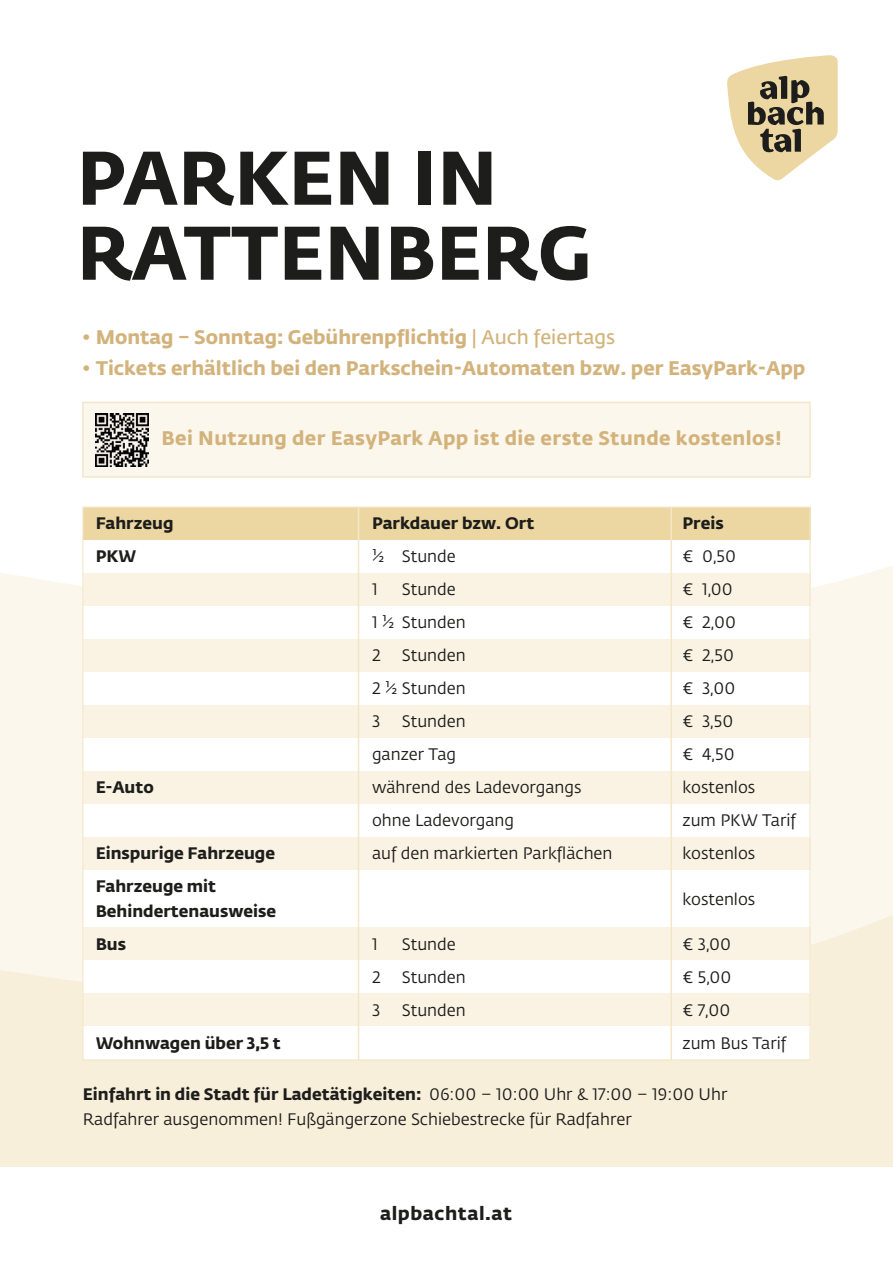
<style>
.page{position:relative;width:893px;height:1263px;background:#f8efdb}
.page>*{position:absolute;margin:0;border:0;box-sizing:border-box;transform-origin:0 0}
.t1{font:700 75px/75px "Fedra Sans Std";color:#1d1d1b}
.t2{font:700 19.5px "Fedra Sans Std";color:#d3b37c}
.t3{font:700 19.5px "Fedra Sans Std";letter-spacing:.02em;color:#d3b37c}
.t4{font:700 18.6px "Fedra Sans Std";letter-spacing:.03em;color:#1d1d1b}
.t5{font:16.5px/24.8px "Fedra Sans Std";color:#1d1d1b}
.t6{font:700 16.5px/24.8px "Fedra Sans Std";color:#1d1d1b}
.s1{font-weight:600}
.s2{font-weight:700}
</style>
<div class="page">
<svg style="left:0;top:717px;width:893px;height:265px;background:#fbf6ea"></svg>
<div style="left:0;top:0;width:893px;height:717px;background:#fff"></div>
<svg style="left:727px;top:55px;width:111px;height:126px;background:#d1c5a5"></svg>
<div style="left:0;top:1167px;width:893px;height:96px;background:#fff"></div>
<div style="left:83px;top:507px;width:727px;height:33px;background:#ecd7a3"></div>
<div style="left:83px;top:540px;width:727px;height:33px;background:#fff"></div>
<div style="left:83px;top:573px;width:727px;height:33px;background:#faf3e4"></div>
<div style="left:83px;top:606px;width:727px;height:33px;background:#fff"></div>
<div style="left:83px;top:639px;width:727px;height:33px;background:#faf3e4"></div>
<div style="left:83px;top:672px;width:727px;height:33px;background:#fff"></div>
<div style="left:83px;top:705px;width:727px;height:33px;background:#faf3e4"></div>
<div style="left:83px;top:738px;width:727px;height:33px;background:#fff"></div>
<div style="left:83px;top:771px;width:727px;height:33px;background:#faf3e4"></div>
<div style="left:83px;top:804px;width:727px;height:33px;background:#fff"></div>
<div style="left:83px;top:837px;width:727px;height:33px;background:#faf3e4"></div>
<div style="left:83px;top:870px;width:727px;height:58px;background:#fff"></div>
<div style="left:83px;top:928px;width:727px;height:33px;background:#faf3e4"></div>
<div style="left:83px;top:961px;width:727px;height:33px;background:#fff"></div>
<div style="left:83px;top:994px;width:727px;height:33px;background:#faf3e4"></div>
<div style="left:83px;top:1027px;width:727px;height:33px;background:#fff"></div>
<hr style="left:358px;top:507px;width:1px;height:553px;background:#f4e7c9">
<hr style="left:670px;top:507px;width:2px;height:553px;background:#f4e7c9">
<div style="left:82px;top:402px;width:729px;height:76px;background:#fcf7ed;border:2px solid #f4e7c9"></div>
<img style="left:96px;top:413px;width:53px;height:53px">
<h1 class="t1" style="left:77px;top:140px;width:516px">PARKEN IN<br>RATTENBERG</h1>
<p class="t2" style="left:83px;top:324px;width:534px">• Montag – Sonntag: Gebührenpflichtig <span class="s1">| Auch feiertags</span></p>
<p class="t2" style="left:83px;top:356px;width:724px">• Tickets erhältlich bei den Parkschein-Automaten bzw. per EasyPark-App</p>
<p class="t3" style="left:162px;top:426px;width:622px">Bei Nutzung der EasyPark App ist die erste Stunde kostenlos!</p>
<p class="t6" style="left:96px;top:511px;width:79px">Fahrzeug</p>
<p class="t6" style="left:372px;top:511px;width:164px">Parkdauer bzw. Ort</p>
<p class="t6" style="left:682px;top:511px;width:43px">Preis</p>
<p class="t6" style="left:96px;top:544px;width:42px">PKW</p>
<p class="t5" style="left:372px;top:544px;width:85px">½ Stunde</p>
<p class="t5" style="left:682px;top:544px;width:55px">€ 0,50</p>
<p class="t5" style="left:372px;top:577px;width:7px">1</p>
<p class="t5" style="left:402px;top:577px;width:55px">Stunde</p>
<p class="t5" style="left:682px;top:577px;width:52px">€ 1,00</p>
<p class="t5" style="left:372px;top:610px;width:95px">1 ½ Stunden</p>
<p class="t5" style="left:682px;top:610px;width:55px">€ 2,00</p>
<p class="t5" style="left:372px;top:643px;width:10px">2</p>
<p class="t5" style="left:402px;top:643px;width:65px">Stunden</p>
<p class="t5" style="left:682px;top:643px;width:53px">€ 2,50</p>
<p class="t5" style="left:372px;top:676px;width:95px">2 ½ Stunden</p>
<p class="t5" style="left:682px;top:676px;width:54px">€ 3,00</p>
<p class="t5" style="left:372px;top:709px;width:10px">3</p>
<p class="t5" style="left:402px;top:709px;width:65px">Stunden</p>
<p class="t5" style="left:682px;top:709px;width:52px">€ 3,50</p>
<p class="t5" style="left:372px;top:742px;width:86px">ganzer Tag</p>
<p class="t5" style="left:682px;top:742px;width:54px">€ 4,50</p>
<p class="t6" style="left:96px;top:775px;width:60px">E-Auto</p>
<p class="t5" style="left:372px;top:775px;width:211px">während des Ladevorgangs</p>
<p class="t5" style="left:682px;top:775px;width:74px">kostenlos</p>
<p class="t5" style="left:372px;top:808px;width:144px">ohne Ladevorgang</p>
<p class="t5" style="left:682px;top:808px;width:115px">zum PKW Tarif</p>
<p class="t6" style="left:96px;top:841px;width:181px">Einspurige Fahrzeuge</p>
<p class="t5" style="left:372px;top:841px;width:242px">auf den markierten Parkflächen</p>
<p class="t5" style="left:682px;top:841px;width:74px">kostenlos</p>
<p class="t6" style="left:96px;top:874px;width:182px">Fahrzeuge mit<br>Behindertenausweise</p>
<p class="t5" style="left:682px;top:887px;width:74px">kostenlos</p>
<p class="t6" style="left:96px;top:932px;width:32px">Bus</p>
<p class="t5" style="left:372px;top:932px;width:7px">1</p>
<p class="t5" style="left:402px;top:932px;width:55px">Stunde</p>
<p class="t5" style="left:682px;top:932px;width:50px">€ 3,00</p>
<p class="t5" style="left:372px;top:965px;width:10px">2</p>
<p class="t5" style="left:402px;top:965px;width:65px">Stunden</p>
<p class="t5" style="left:682px;top:965px;width:51px">€ 5,00</p>
<p class="t5" style="left:372px;top:998px;width:10px">3</p>
<p class="t5" style="left:402px;top:998px;width:65px">Stunden</p>
<p class="t5" style="left:682px;top:998px;width:49px">€ 7,00</p>
<p class="t6" style="left:96px;top:1031px;width:187px">Wohnwagen über 3,5 t</p>
<p class="t5" style="left:682px;top:1031px;width:105px">zum Bus Tarif</p>
<p class="t5" style="left:83px;top:1082px;width:646px"><span class="s2">Einfahrt in die Stadt für Ladetätigkeiten:</span> 06:00 – 10:00 Uhr &amp; 17:00 – 19:00 Uhr<br>Radfahrer ausgenommen! Fußgängerzone Schiebestrecke für Radfahrer</p>
<p class="t4" style="left:380px;top:1202px;width:134px">alpbachtal.at</p>
</div>
